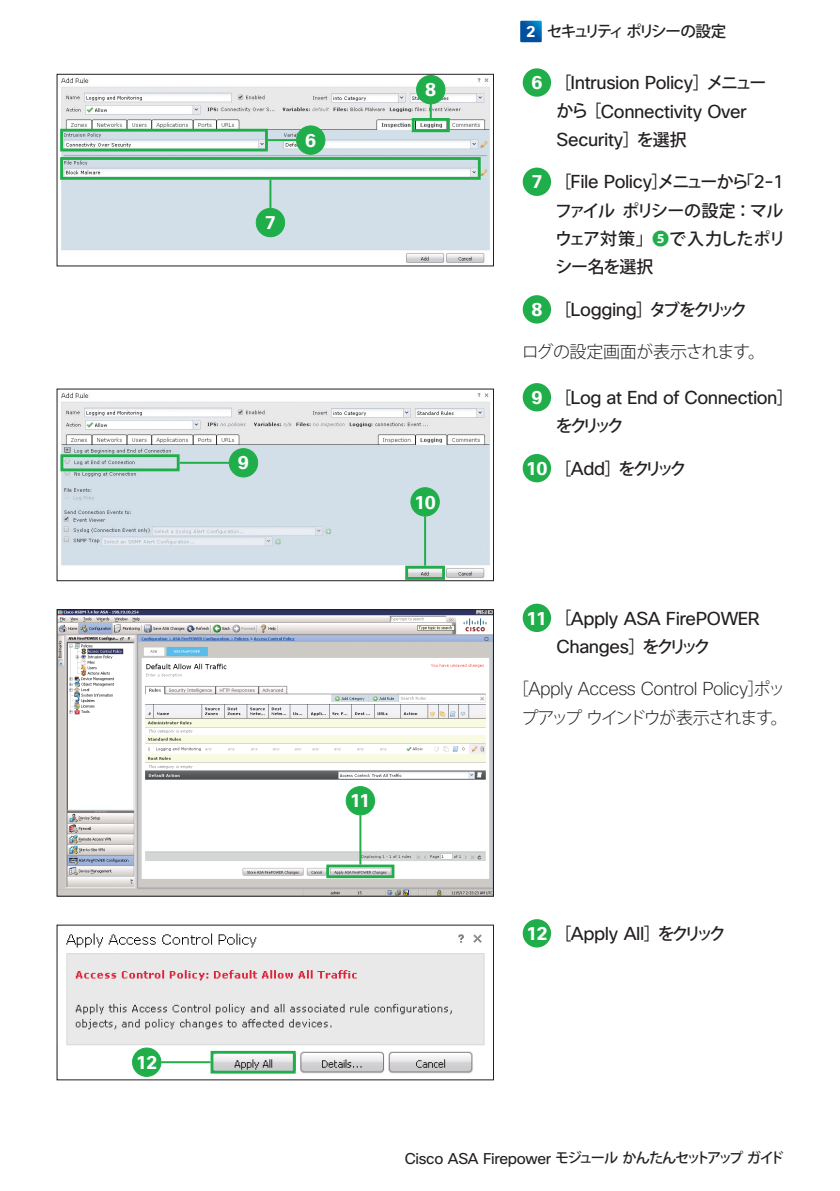
<style>
.page{position:relative;width:840px;height:1191px;background:#fff}
.page>*{position:absolute;margin:0;border:0;box-sizing:border-box;transform-origin:0 0}
.t1{font:700 18.4px "Cisco Sans";color:#fff}
.t2{font:18.2px/28.4px "Cisco Sans";letter-spacing:-.02em;color:#231f20}
.t3{font:200 18.2px "Cisco Sans";letter-spacing:-.025em;color:#231f20}
.t4{font:500 17px/28.4px "Koz Go Pro";letter-spacing:-.04em;color:#231f20}
.t5{font:500 17px "Koz Go Pro";letter-spacing:-.1em;color:#231f20}
.t6{font:300 17px "Koz Go Pro";letter-spacing:-.065em;color:#231f20}
.t7{font:500 17px "Koz Go Pro";letter-spacing:-.225em;color:#231f20}
.t8{font:300 17px "Koz Go Pro";letter-spacing:-.025em;color:#231f20}
.t9{font:500 15.6px "Koz Go Pro";letter-spacing:-.13em;color:#231f20}
.t10{font:500 14.2px "Koz Go Pro";letter-spacing:-.115em;color:#231f20}
.s1{font-family:"Cisco Sans";font-weight:700;color:#fff}
.s2{font-weight:700;font-size:18.4px;color:#fff}
.s3{font-family:"Koz Go Pro";font-weight:500;font-size:17px}
.s4{color:#20ae4b}
.s5{font-family:"Cisco Sans";font-weight:700;font-size:18.4px;color:#fff}
.s6{font-family:"Cisco Sans";font-weight:400;font-size:18.2px}
.s7{font-family:"Koz Go Pro";font-weight:300;font-size:17px}
.s8{font-family:"Cisco Sans";font-weight:400;font-size:15.2px}
</style>
<div class="page">
<img style="left:60px;top:392px;width:430px;height:187px">
<div style="left:57px;top:389px;width:436px;height:192px;border:1px solid #231f20"></div>
<div style="left:60px;top:454px;width:119px;height:17px;border:3px solid #20ae4b"></div>
<hr style="left:179px;top:462px;width:50px;height:2px;background:#20ae4b">
<div style="left:229px;top:448px;width:28px;height:29px;background:#20ae4b;border-radius:50%"></div>
<div style="left:229px;top:448px;width:29px;height:29px;border:1px solid #20ae4b;border-radius:50%"></div>
<div style="left:405px;top:565px;width:39px;height:15px;border:3px solid #20ae4b"></div>
<hr style="left:424px;top:516px;width:2px;height:49px;background:#20ae4b">
<div style="left:410px;top:488px;width:29px;height:28px;background:#20ae4b;border-radius:50%"></div>
<div style="left:410px;top:487px;width:29px;height:29px;border:1px solid #20ae4b;border-radius:50%"></div>
<div style="left:522px;top:383px;width:28px;height:28px;background:#20ae4b;border-radius:50%"></div>
<div style="left:522px;top:454px;width:28px;height:28px;background:#20ae4b;border-radius:50%"></div>
<img style="left:59px;top:611px;width:432px;height:283px">
<div style="left:57px;top:609px;width:436px;height:287px;border:1px solid #231f20"></div>
<div style="left:522px;top:603px;width:28px;height:29px;background:#20ae4b;border-radius:50%"></div>
<div style="left:326px;top:864px;width:68px;height:14px;border:3px solid #20ae4b"></div>
<hr style="left:359px;top:815px;width:2px;height:49px;background:#20ae4b">
<div style="left:346px;top:786px;width:28px;height:29px;background:#20ae4b;border-radius:50%"></div>
<div style="left:346px;top:786px;width:28px;height:29px;border:1px solid #20ae4b;border-radius:50%"></div>
<img style="left:66px;top:933px;width:419px;height:144px">
<div style="left:522px;top:919px;width:28px;height:28px;background:#20ae4b;border-radius:50%"></div>
<div style="left:210px;top:1050px;width:85px;height:23px;border:3px solid #20ae4b"></div>
<hr style="left:161px;top:1061px;width:49px;height:2px;background:#20ae4b">
<div style="left:132px;top:1048px;width:29px;height:28px;background:#20ae4b;border-radius:50%"></div>
<div style="left:132px;top:1047px;width:29px;height:29px;border:1px solid #20ae4b;border-radius:50%"></div>
<img style="left:60px;top:76px;width:430px;height:187px">
<div style="left:57px;top:74px;width:436px;height:192px;border:1px solid #231f20"></div>
<div style="left:60px;top:129px;width:208px;height:22px;border:3px solid #20ae4b"></div>
<div style="left:60px;top:157px;width:420px;height:23px;border:3px solid #20ae4b"></div>
<hr style="left:268px;top:139px;width:28px;height:2px;background:#20ae4b">
<hr style="left:269px;top:180px;width:2px;height:28px;background:#20ae4b">
<div style="left:296px;top:126px;width:29px;height:28px;background:#20ae4b;border-radius:50%"></div>
<div style="left:296px;top:126px;width:29px;height:29px;border:1px solid #20ae4b;border-radius:50%"></div>
<div style="left:256px;top:208px;width:28px;height:29px;background:#20ae4b;border-radius:50%"></div>
<div style="left:256px;top:208px;width:29px;height:29px;border:1px solid #20ae4b;border-radius:50%"></div>
<div style="left:522px;top:68px;width:28px;height:29px;background:#20ae4b;border-radius:50%"></div>
<div style="left:522px;top:168px;width:28px;height:28px;background:#20ae4b;border-radius:50%"></div>
<div style="left:522px;top:295px;width:28px;height:28px;background:#20ae4b;border-radius:50%"></div>
<div style="left:411px;top:118px;width:38px;height:14px;border:3px solid #20ae4b"></div>
<hr style="left:429px;top:90px;width:2px;height:28px;background:#20ae4b">
<div style="left:416px;top:75px;width:28px;height:29px;background:#20ae4b;border-radius:50%"></div>
<div style="left:416px;top:75px;width:29px;height:29px;border:1px solid #20ae4b;border-radius:50%"></div>
<svg style="left:520px;top:21px;width:21px;height:21px"></svg>
<p class="t1" style="left:136px;top:1050px;width:23px">12</p>
<p class="t1" style="left:265px;top:211px;width:13px">7</p>
<p class="t1" style="left:305px;top:128px;width:13px">6</p>
<p class="t1" style="left:238px;top:451px;width:13px">9</p>
<p class="t1" style="left:425px;top:78px;width:13px">8</p>
<p class="t1" style="left:414px;top:490px;width:23px">10</p>
<p class="t1" style="left:350px;top:789px;width:22px">11</p>
<p class="t9" style="left:526px;top:22px;width:202px"><span class="s1">2</span> セキュリティポリシーの設定</p>
<p class="t2" style="left:556px;top:69px;width:211px;text-indent:-25px"><span class="s2">6</span> <span class="s3">［</span>Intrusion Policy<span class="s3">］メニューから［</span>Connectivity Over<br>Security<span class="s3">］を選択</span></p>
<p class="t2" style="left:531px;top:168px;width:254px"><span class="s2">7</span> <span class="s3">［</span>File Policy<span class="s3">］メニューから「</span>2-1</p>
<p class="t4" style="left:554px;top:197px;width:232px">ファイルポリシーの設定：マルウェア対策」<span class="s4">❺</span>で入力したポリシー名を選択</p>
<p class="t7" style="left:531px;top:299px;width:218px"><span class="s5">8</span> ［<span class="s6">Logging</span>］タブをクリック</p>
<p class="t8" style="left:521px;top:341px;width:244px">ログの設定画面が表示されます。</p>
<p class="t2" style="left:531px;top:384px;width:264px"><span class="s2">9</span> <span class="s3">［</span>Log at End of Connection<span class="s3">］</span></p>
<p class="t5" style="left:555px;top:415px;width:70px">をクリック</p>
<p class="t5" style="left:526px;top:457px;width:162px"><span class="s5">10</span> ［<span class="s6">Add</span>］をクリック</p>
<p class="t2" style="left:556px;top:604px;width:204px;text-indent:-30px"><span class="s2">11</span> <span class="s3">［</span>Apply ASA FirePOWER<br>Changes<span class="s3">］をクリック</span></p>
<p class="t3" style="left:512px;top:677px;width:274px"><span class="s7">［</span>Apply Access Control Policy<span class="s7">］ポッ</span></p>
<p class="t6" style="left:521px;top:706px;width:268px">プアップウインドウが表示されます。</p>
<p class="t2" style="left:526px;top:920px;width:201px"><span class="s2">12</span> <span class="s3">［</span>Apply All<span class="s3">］をクリック</span></p>
<p class="t10" style="left:404px;top:1149px;width:380px"><span class="s8">Cisco ASA Firepower</span> モジュールかんたんセットアップガイド</p>
</div>
